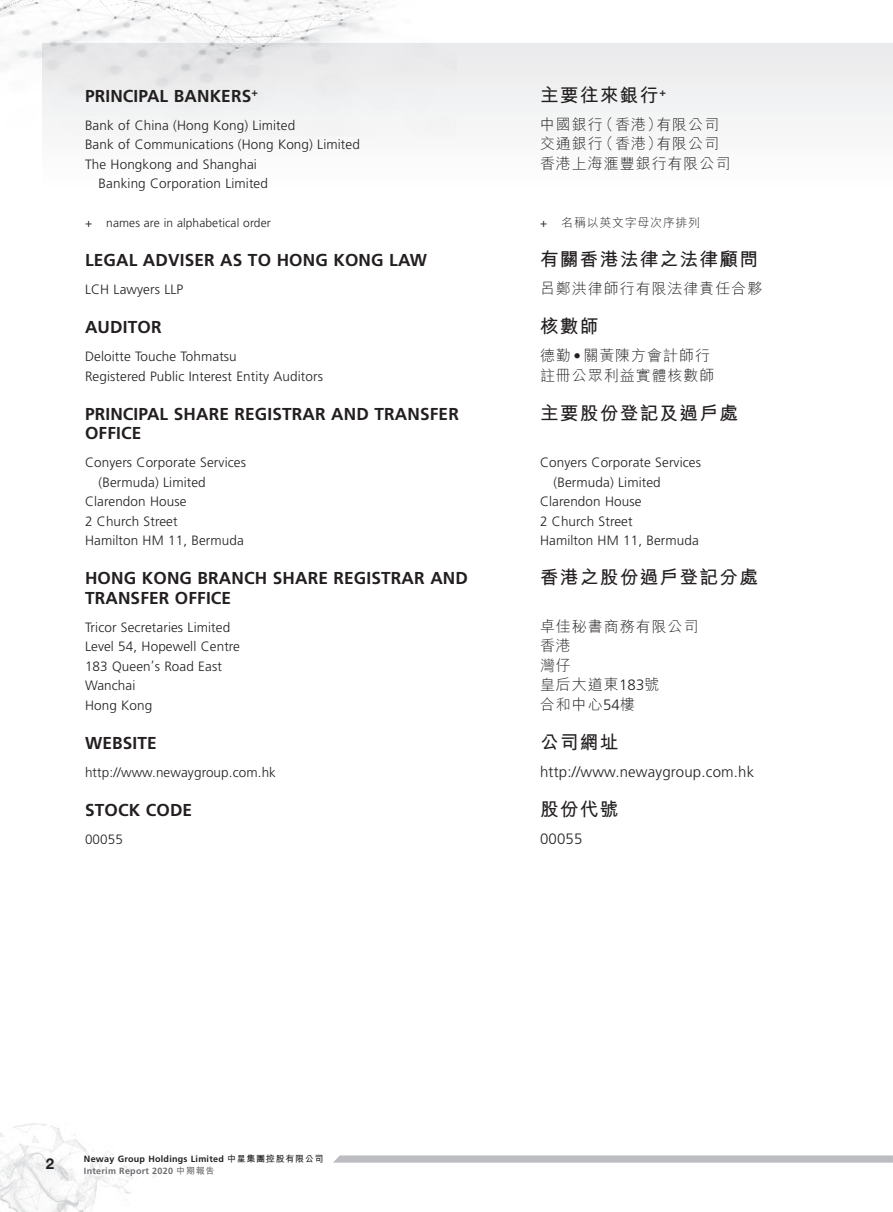
<style>
.page{position:relative;width:893px;height:1212px;background:#fff}
.page>*{position:absolute;margin:0;border:0;box-sizing:border-box;transform-origin:0 0}
.C_Heading_1{font:700 18.75px "M Hei HK";letter-spacing:.065em;color:#231f20}
.Heading_1{font:700 17.25px/19.5px "Frutiger LT Std";letter-spacing:.01em;color:#231f20}
.C_Body_Text{font:300 15px "M Hei HK";letter-spacing:.065em;color:#231f20}
.C_Body_Text-2{font:300 15px "Frutiger LT Std";letter-spacing:.015em;color:#231f20}
.t1{font:700 15px "Helvetica Neue LT Std";color:#231f20}
.Body_Text{font:300 13.5px "Frutiger LT Std";letter-spacing:.01em;color:#231f20}
.Notes{font:300 12px "Frutiger LT Std";letter-spacing:.01em;color:#231f20}
.Notes-2{font:300 12px "M Hei HK";letter-spacing:.06em;color:#231f20}
.t2{font:700 9px/12px "Frutiger LT Std";letter-spacing:.03em;color:#231f20}
.s1{font-family:"Frutiger LT Std"}
.s2{font-family:"M Hei HK"}
.s3{color:#6c6d70}
.s4{font-family:"M Hei HK";color:#6c6d70}
</style>
<div class="page">
<img style="left:0;top:1123px;width:156px;height:89px">
<svg style="left:334px;top:1155px;width:559px;height:7px;background:#c0c1c4"></svg>
<img style="left:0;top:0;width:395px;height:122px">
<div style="left:43px;top:43px;width:850px;height:378px;background:linear-gradient(to bottom,#f0f0f1,#fff)"></div>
<p class="Heading_1" style="left:85px;top:86px;width:174px">PRINCIPAL BANKERS<sup>+</sup></p>
<p class="Body_Text" style="left:85px;top:117px;width:212px">Bank of China (Hong Kong) Limited</p>
<p class="Body_Text" style="left:85px;top:137px;width:276px">Bank of Communications (Hong Kong) Limited</p>
<p class="Body_Text" style="left:85px;top:156px;width:173px">The Hongkong and Shanghai</p>
<p class="Body_Text" style="left:99px;top:176px;width:171px">Banking Corporation Limited</p>
<p class="Notes" style="left:85px;top:216px;width:187px">+ names are in alphabetical order</p>
<p class="Heading_1" style="left:85px;top:251px;width:344px">LEGAL ADVISER AS TO HONG KONG LAW</p>
<p class="Body_Text" style="left:85px;top:282px;width:100px">LCH Lawyers LLP</p>
<p class="Heading_1" style="left:85px;top:318px;width:78px">AUDITOR</p>
<p class="Body_Text" style="left:85px;top:349px;width:153px">Deloitte Touche Tohmatsu</p>
<p class="Body_Text" style="left:85px;top:368px;width:239px">Registered Public Interest Entity Auditors</p>
<p class="Heading_1" style="left:85px;top:404px;width:375px">PRINCIPAL SHARE REGISTRAR AND TRANSFER<br>OFFICE</p>
<p class="Body_Text" style="left:85px;top:455px;width:162px">Conyers Corporate Services</p>
<p class="Body_Text" style="left:99px;top:475px;width:109px">(Bermuda) Limited</p>
<p class="Body_Text" style="left:85px;top:494px;width:103px">Clarendon House</p>
<p class="Body_Text" style="left:85px;top:514px;width:94px">2 Church Street</p>
<p class="Body_Text" style="left:85px;top:533px;width:160px">Hamilton HM 11, Bermuda</p>
<p class="Heading_1" style="left:85px;top:569px;width:384px">HONG KONG BRANCH SHARE REGISTRAR AND<br>TRANSFER OFFICE</p>
<p class="Body_Text" style="left:85px;top:620px;width:147px">Tricor Secretaries Limited</p>
<p class="Body_Text" style="left:85px;top:639px;width:157px">Level 54, Hopewell Centre</p>
<p class="Body_Text" style="left:85px;top:659px;width:138px">183 Queen’s Road East</p>
<p class="Body_Text" style="left:85px;top:678px;width:52px">Wanchai</p>
<p class="Body_Text" style="left:85px;top:698px;width:69px">Hong Kong</p>
<p class="Heading_1" style="left:85px;top:733px;width:73px">WEBSITE</p>
<p class="Body_Text" style="left:85px;top:765px;width:192px">http://www.newaygroup.com.hk</p>
<p class="Heading_1" style="left:85px;top:800px;width:109px">STOCK CODE</p>
<p class="Body_Text" style="left:85px;top:832px;width:39px">00055</p>
<p class="C_Heading_1" style="left:540px;top:81px;width:128px">主要往來銀行<sup>+</sup></p>
<p class="C_Body_Text" style="left:540px;top:117px;width:181px">中國銀行（香港）有限公司</p>
<p class="C_Body_Text" style="left:540px;top:136px;width:181px">交通銀行（香港）有限公司</p>
<p class="C_Body_Text" style="left:540px;top:156px;width:192px">香港上海滙豐銀行有限公司</p>
<p class="Notes-2" style="left:540px;top:217px;width:162px"><span class="s1">+</span> 名稱以英文字母次序排列</p>
<p class="C_Heading_1" style="left:540px;top:246px;width:220px">有關香港法律之法律顧問</p>
<p class="C_Body_Text" style="left:540px;top:281px;width:224px">呂鄭洪律師行有限法律責任合夥</p>
<p class="C_Heading_1" style="left:540px;top:313px;width:60px">核數師</p>
<p class="C_Body_Text" style="left:540px;top:348px;width:171px">德勤<span class="s1">•</span>關黃陳方會計師行</p>
<p class="C_Body_Text" style="left:540px;top:368px;width:176px">註冊公眾利益實體核數師</p>
<p class="C_Heading_1" style="left:540px;top:399px;width:200px">主要股份登記及過戶處</p>
<p class="Body_Text" style="left:540px;top:455px;width:162px">Conyers Corporate Services</p>
<p class="Body_Text" style="left:554px;top:475px;width:109px">(Bermuda) Limited</p>
<p class="Body_Text" style="left:540px;top:494px;width:103px">Clarendon House</p>
<p class="Body_Text" style="left:540px;top:514px;width:94px">2 Church Street</p>
<p class="Body_Text" style="left:540px;top:533px;width:160px">Hamilton HM 11, Bermuda</p>
<p class="C_Heading_1" style="left:540px;top:564px;width:220px">香港之股份過戶登記分處</p>
<p class="C_Body_Text" style="left:540px;top:619px;width:160px">卓佳秘書商務有限公司</p>
<p class="C_Body_Text" style="left:540px;top:638px;width:32px">香港</p>
<p class="C_Body_Text" style="left:540px;top:658px;width:32px">灣仔</p>
<p class="C_Body_Text" style="left:540px;top:677px;width:121px">皇后大道東<span class="s1">183</span>號</p>
<p class="C_Body_Text" style="left:540px;top:697px;width:97px">合和中心<span class="s1">54</span>樓</p>
<p class="C_Heading_1" style="left:540px;top:728px;width:80px">公司網址</p>
<p class="C_Body_Text-2" style="left:540px;top:763px;width:216px">http://www.newaygroup.com.hk</p>
<p class="C_Heading_1" style="left:540px;top:795px;width:80px">股份代號</p>
<p class="C_Body_Text-2" style="left:540px;top:830px;width:44px">00055</p>
<p class="t1" style="left:46px;top:1155px;width:10px">2</p>
<p class="t2" style="left:84px;top:1153px;width:241px">Neway Group Holdings Limited <span class="s2">中星集團控股有限公司<br></span><span class="s3">Interim Report 2020</span> <span class="s4">中期報告</span></p>
</div>
